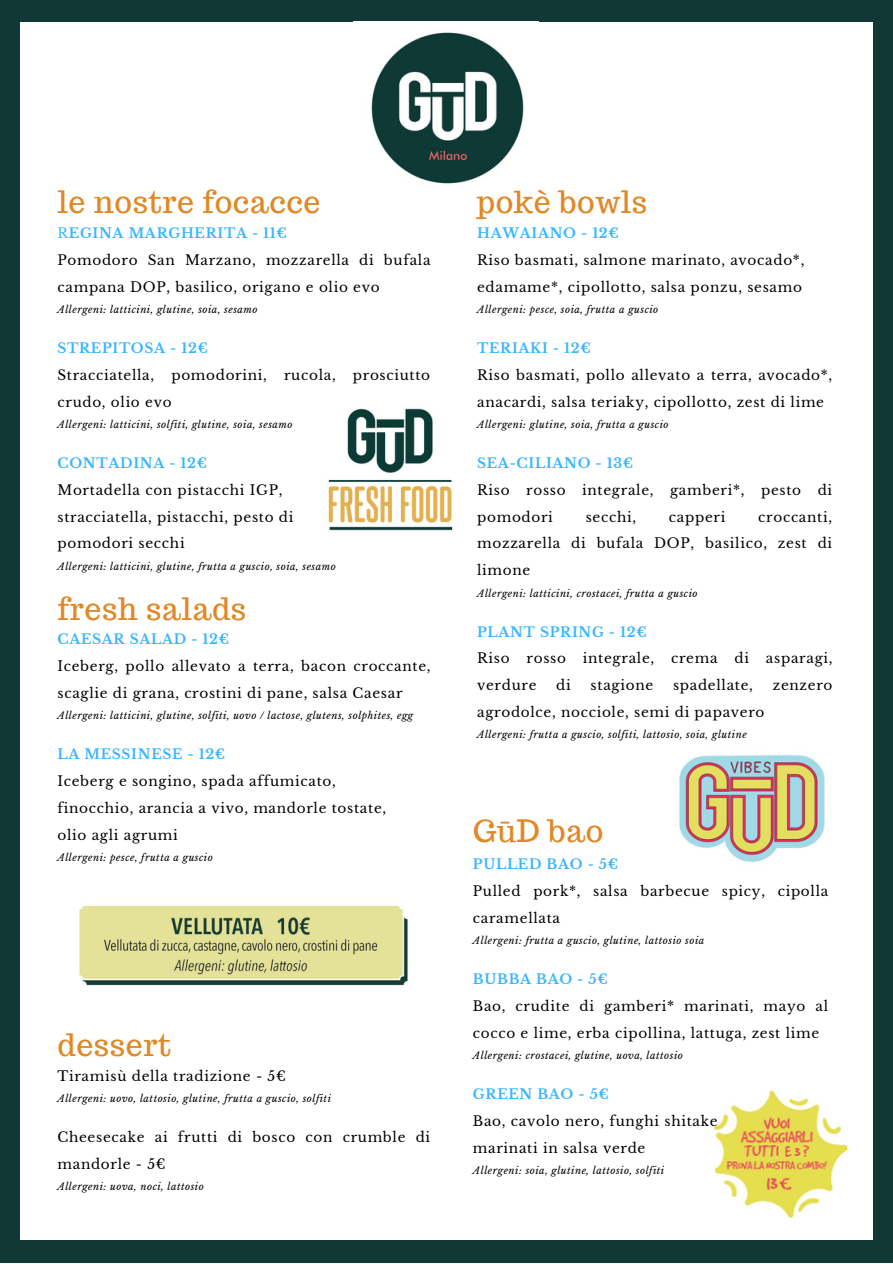
<style>
.page{position:relative;width:893px;height:1264px;background:#fff}
.page>*{position:absolute;margin:0;border:0;box-sizing:border-box;transform-origin:0 0}
.t1{font:30.3px "Trocchi";letter-spacing:.02em;color:#e08826}
.t2{font:13.65px/26.8px "Libre Baskerville";letter-spacing:.05em;color:#000}
.t3{font:700 13.65px "Libre Baskerville";letter-spacing:.05em;color:#38b6ff}
.t4{font:italic 9.75px "Libre Baskerville";letter-spacing:.05em;color:#000}
.s1{color:#38b6ff}
.s2{font-weight:700;color:#38b6ff}
</style>
<div class="page">
<div style="left:0;top:0;width:892px;height:1262px;background:#103935"></div>
<div style="left:20px;top:22px;width:852px;height:1217px;background:#fff"></div>
<img style="left:328px;top:408px;width:125px;height:123px">
<img style="left:371px;top:32px;width:153px;height:152px">
<img style="left:679px;top:755px;width:146px;height:107px">
<img style="left:713px;top:1090px;width:135px;height:129px">
<img style="left:79px;top:905px;width:329px;height:81px">
<h1 class="t1" style="left:57px;top:182px;width:264px">le nostre focacce</h1>
<p class="t2" style="left:57px;top:220px;width:374px"><span class="s1">R</span><span class="s2">EGINA MARGHERITA - 11€<br></span>Pomodoro San Marzano, mozzarella di bufala campana DOP, basilico, origano e olio evo</p>
<p class="t4" style="left:57px;top:303px;width:202px">Allergeni: latticini, glutine, soia, sesamo</p>
<p class="t3" style="left:57px;top:339px;width:152px">STREPITOSA - 12€</p>
<p class="t2" style="left:57px;top:361px;width:98px">Stracciatella,</p>
<p class="t2" style="left:171px;top:361px;width:97px">pomodorini,</p>
<p class="t2" style="left:284px;top:361px;width:53px">rucola,</p>
<p class="t2" style="left:353px;top:361px;width:79px">prosciutto</p>
<p class="t2" style="left:57px;top:388px;width:116px">crudo, olio evo</p>
<p class="t4" style="left:57px;top:418px;width:237px">Allergeni: latticini, solfiti, glutine, soia, sesamo</p>
<p class="t3" style="left:57px;top:454px;width:151px">CONTADINA - 12€</p>
<p class="t2" style="left:57px;top:476px;width:237px">Mortadella con pistacchi IGP, stracciatella, pistacchi, pesto di pomodori secchi</p>
<p class="t4" style="left:57px;top:560px;width:280px">Allergeni: latticini, glutine, frutta a guscio, soia, sesamo</p>
<h1 class="t1" style="left:57px;top:589px;width:190px">fresh salads</h1>
<p class="t3" style="left:57px;top:631px;width:173px">CAESAR SALAD - 12€</p>
<p class="t2" style="left:57px;top:653px;width:374px">Iceberg, pollo allevato a terra, bacon croccante, scaglie di grana, crostini di pane, salsa Caesar</p>
<p class="t4" style="left:57px;top:710px;width:357px">Allergeni: latticini, glutine, solfiti, uovo / lactose, glutens, solphites, egg</p>
<p class="t3" style="left:57px;top:746px;width:169px">LA MESSINESE - 12€</p>
<p class="t2" style="left:57px;top:768px;width:330px">Iceberg e songino, spada affumicato, finocchio, arancia a vivo, mandorle tostate, olio agli agrumi</p>
<p class="t4" style="left:57px;top:851px;width:157px">Allergeni: pesce, frutta a guscio</p>
<h1 class="t1" style="left:57px;top:1025px;width:115px">dessert</h1>
<p class="t2" style="left:57px;top:1062px;width:230px">Tiramisù della tradizione - 5€</p>
<p class="t4" style="left:57px;top:1092px;width:275px">Allergeni: uovo, lattosio, glutine, frutta a guscio, solfiti</p>
<p class="t2" style="left:57px;top:1123px;width:374px">Cheesecake ai frutti di bosco con crumble di mandorle - 5€</p>
<p class="t4" style="left:57px;top:1180px;width:148px">Allergeni: uova, noci, lattosio</p>
<h1 class="t1" style="left:477px;top:182px;width:172px">pokè bowls</h1>
<p class="t3" style="left:477px;top:225px;width:143px">HAWAIANO - 12€</p>
<p class="t2" style="left:477px;top:246px;width:329px">Riso basmati, salmone marinato, avocado*, edamame*, cipollotto, salsa ponzu, sesamo</p>
<p class="t4" style="left:477px;top:303px;width:183px">Allergeni: pesce, soia, frutta a guscio</p>
<p class="t3" style="left:477px;top:339px;width:115px">TERIAKI - 12€</p>
<p class="t2" style="left:477px;top:361px;width:356px">Riso basmati, pollo allevato a terra, avocado*, anacardi, salsa teriaky, cipollotto, zest di lime</p>
<p class="t4" style="left:477px;top:418px;width:193px">Allergeni: glutine, soia, frutta a guscio</p>
<p class="t3" style="left:477px;top:454px;width:158px">SEA-CILIANO - 13€</p>
<p class="t2" style="left:477px;top:476px;width:356px">Riso rosso integrale, gamberi*, pesto di pomodori</p>
<p class="t2" style="left:585px;top:503px;width:52px">secchi,</p>
<p class="t2" style="left:669px;top:503px;width:58px">capperi</p>
<p class="t2" style="left:477px;top:503px;width:356px;text-align:justify;text-indent:281px">croccanti, mozzarella di bufala DOP, basilico, zest di limone</p>
<p class="t4" style="left:477px;top:587px;width:222px">Allergeni: latticini, crostacei, frutta a guscio</p>
<p class="t3" style="left:477px;top:623px;width:171px">PLANT SPRING - 12€</p>
<p class="t2" style="left:477px;top:645px;width:357px">Riso rosso integrale, crema di asparagi, verdure</p>
<p class="t2" style="left:556px;top:672px;width:16px">di</p>
<p class="t2" style="left:590px;top:672px;width:64px">stagione</p>
<p class="t2" style="left:673px;top:672px;width:81px">spadellate,</p>
<p class="t2" style="left:772px;top:672px;width:61px">zenzero</p>
<p class="t2" style="left:477px;top:699px;width:289px">agrodolce, nocciole, semi di papavero</p>
<p class="t4" style="left:477px;top:729px;width:271px">Allergeni: frutta a guscio, solfiti, lattosio, soia, glutine</p>
<h1 class="t1" style="left:473px;top:811px;width:132px">GūD bao</h1>
<p class="t3" style="left:473px;top:855px;width:147px">PULLED BAO - 5€</p>
<p class="t2" style="left:473px;top:877px;width:357px">Pulled pork*, salsa barbecue spicy, cipolla caramellata</p>
<p class="t4" style="left:473px;top:934px;width:233px">Allergeni: frutta a guscio, glutine, lattosio soia</p>
<p class="t3" style="left:473px;top:970px;width:136px">BUBBA BAO - 5€</p>
<p class="t2" style="left:473px;top:992px;width:357px">Bao, crudite di gamberi* marinati, mayo al cocco e lime, erba cipollina, lattuga, zest lime</p>
<p class="t4" style="left:473px;top:1049px;width:211px">Allergeni: crostacei, glutine, uova, lattosio</p>
<p class="t3" style="left:473px;top:1085px;width:137px">GREEN BAO - 5€</p>
<p class="t2" style="left:473px;top:1107px;width:246px">Bao, cavolo nero, funghi shitake marinati in salsa verde</p>
<p class="t4" style="left:473px;top:1164px;width:193px">Allergeni: soia, glutine, lattosio, solfiti</p>
</div>
